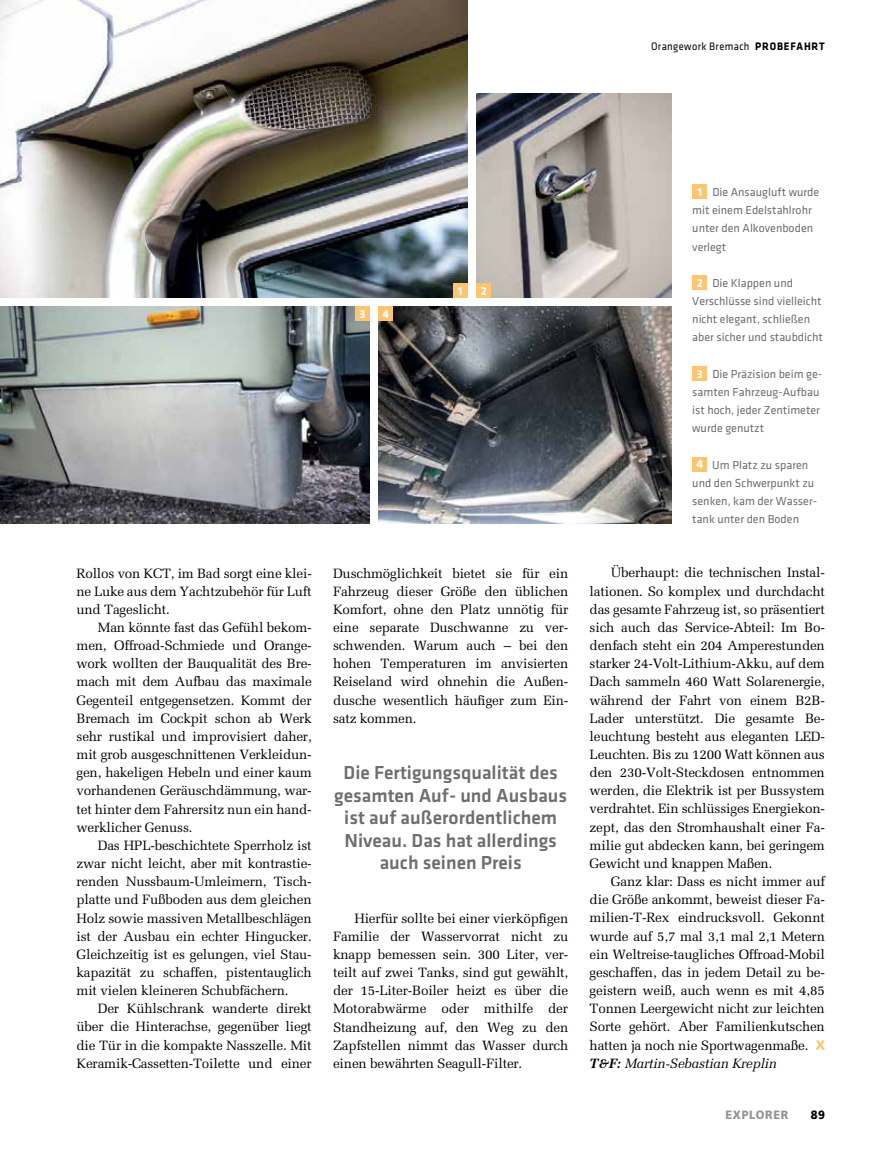
<style>
.page{position:relative;width:893px;height:1170px;background:#fff}
.page>*{position:absolute;margin:0;border:0;box-sizing:border-box;transform-origin:0 0}
.t1{font:19.5px/22.5px "Klavika Medium TF";color:#6d6e71;text-align:center}
.t2{font:13.5px/18.1px "Melior LT Std";letter-spacing:-.015em;color:#000;text-align:justify}
.t3{font:12px/18.1px "Klavika Regular TF";color:#6d6e71}
.t4{font:900 12px "Frutiger LT Com";letter-spacing:.06em;color:#939598;scale:.93 1}
.t5{font:700 12px "Klavika";color:#fff}
.t6{font:900 12px "Frutiger LT Com";color:#000;scale:.93 1}
.t7{font:11.25px "Klavika Regular TF";letter-spacing:.04em;color:#000;scale:.93 1}
.s1{font-family:"Klavika";font-weight:700}
.s2{font-family:"Klavika";font-weight:700;color:#fff}
.s3{font-weight:700;font-style:italic}
.s4{font-style:italic}
</style>
<div class="page">
<img style="left:476px;top:94px;width:195px;height:204px">
<img style="left:0;top:0;width:468px;height:298px">
<img style="left:1px;top:306px;width:369px;height:217px">
<img style="left:378px;top:306px;width:293px;height:217px">
<div style="left:692px;top:184px;width:15px;height:15px;background:#fec46f"></div>
<div style="left:692px;top:275px;width:15px;height:15px;background:#fec46f"></div>
<div style="left:692px;top:366px;width:15px;height:15px;background:#fec46f"></div>
<div style="left:692px;top:456px;width:15px;height:15px;background:#fec46f"></div>
<div style="left:453px;top:283px;width:15px;height:15px;background:#fec46f"></div>
<div style="left:355px;top:306px;width:15px;height:15px;background:#fec46f"></div>
<div style="left:378px;top:306px;width:15px;height:15px;background:#fec46f"></div>
<div style="left:476px;top:283px;width:15px;height:15px;background:#fec46f"></div>
<svg style="left:816px;top:1040px;width:9px;height:9px"></svg>
<p class="t7" style="left:651px;top:41px;width:188px">Orangework Bremach <span class="s1">PROBEFAHRT</span></p>
<p class="t7" style="left:752px;top:41px;width:79px">Rubrik <span class="s1">THEMA</span></p>
<p class="t5" style="left:360px;top:307px;width:7px">3</p>
<p class="t5" style="left:382px;top:307px;width:8px">4</p>
<p class="t5" style="left:458px;top:284px;width:6px">1</p>
<p class="t5" style="left:481px;top:284px;width:8px">2</p>
<p class="t2" style="left:77px;top:564px;width:237px">Rollos von KCT, im Bad sorgt eine klei&shy;ne Luke aus dem Yachtzubehör für Luft und Tageslicht.</p>
<p class="t2" style="left:77px;top:618px;width:237px;text-indent:21px">Man könnte fast das Gefühl bekom&shy;men, Offroad-Schmiede und Orange&shy;work wollten der Bauqualität des Bre&shy;mach mit dem Aufbau das maximale Gegenteil entgegensetzen. Kommt der Bremach im Cockpit schon ab Werk sehr rustikal und improvisiert daher, mit grob ausgeschnittenen Verkleidun&shy;gen, hakeligen Hebeln und einer kaum vorhandenen Geräuschdämmung, war&shy;tet hinter dem Fahrersitz nun ein hand&shy;werklicher Genuss.</p>
<p class="t2" style="left:77px;top:836px;width:237px;text-indent:21px">Das HPL-beschichtete Sperrholz ist zwar nicht leicht, aber mit kontrastie&shy;renden Nussbaum-Umleimern, Tisch&shy;platte und Fußboden aus dem gleichen Holz sowie massiven Metallbeschlägen ist der Ausbau ein echter Hingucker.<br>Gleichzeitig ist es gelungen, viel Stau&shy;kapazität zu schaffen, pistentauglich mit vielen kleineren Schubfächern.</p>
<p class="t2" style="left:77px;top:999px;width:237px;text-indent:21px">Der Kühlschrank wanderte direkt über die Hinterachse, gegenüber liegt die Tür in die kompakte Nasszelle. Mit Keramik-Cassetten-Toilette und einer</p>
<p class="t2" style="left:333px;top:564px;width:237px">Duschmöglichkeit bietet sie für ein Fahrzeug dieser Größe den üblichen Komfort, ohne den Platz unnötig für eine separate Duschwanne zu ver&shy;schwenden. Warum auch – bei den hohen Temperaturen im anvisierten Reiseland wird ohnehin die Außen&shy;dusche wesentlich häufiger zum Ein&shy;satz kommen.</p>
<h1 class="t1" style="left:334px;top:761px;width:235px">Die Fertigungsqualität des gesamten Auf- und Ausbaus ist auf außerordentlichem<br>Niveau. Das hat allerdings auch seinen Preis</h1>
<p class="t2" style="left:333px;top:908px;width:237px;text-indent:21px">Hierfür sollte bei einer vierköpfigen Familie der Wasservorrat nicht zu knapp bemessen sein. 300 Liter, ver&shy;teilt auf zwei Tanks, sind gut gewählt, der 15-Liter-Boiler heizt es über die Motorabwärme oder mithilfe der Standheizung auf, den Weg zu den Zapfstellen nimmt das Wasser durch einen bewährten Seagull-Filter.</p>
<p class="t3" style="left:692px;top:183px;width:128px;text-indent:5px"><span class="s2">1</span> Die Ansaugluft wurde mit einem Edelstahlrohr unter den Alkovenboden verlegt</p>
<p class="t3" style="left:692px;top:274px;width:132px;text-indent:4px"><span class="s2">2</span> Die Klappen und<br>Verschlüsse sind vielleicht nicht elegant, schließen aber sicher und staubdicht</p>
<p class="t3" style="left:692px;top:365px;width:131px;text-indent:5px"><span class="s2">3</span> Die Präzision beim ge&shy;samten Fahrzeug-Aufbau ist hoch, jeder Zentimeter wurde genutzt</p>
<p class="t3" style="left:692px;top:455px;width:126px;text-indent:4px"><span class="s2">4</span> Um Platz zu sparen und den Schwerpunkt zu senken, kam der Wasser&shy;tank unter den Boden</p>
<p class="t2" style="left:590px;top:563px;width:237px;text-indent:21px">Überhaupt: die technischen Instal&shy;lationen. So komplex und durchdacht das gesamte Fahrzeug ist, so präsentiert sich auch das Service-Abteil: Im Bo&shy;denfach steht ein 204 Amperestunden starker 24-Volt-Lithium-Akku, auf dem Dach sammeln 460 Watt Solarenergie, während der Fahrt von einem B2B-Lader unterstützt. Die gesamte Be&shy;leuchtung besteht aus eleganten LED-Leuchten. Bis zu 1200 Watt können aus den 230-Volt-Steckdosen entnommen werden, die Elektrik ist per Bussystem verdrahtet. Ein schlüssiges Energiekon&shy;zept, das den Stromhaushalt einer Fa&shy;milie gut abdecken kann, bei geringem Gewicht und knappen Maßen.</p>
<p class="t2" style="left:590px;top:872px;width:237px;text-align:left;text-indent:21px">Ganz klar: Dass es nicht immer auf die Größe ankommt, beweist dieser Fa&shy;milien-T-Rex eindrucksvoll. Gekonnt wurde auf 5,7 mal 3,1 mal 2,1 Metern ein Weltreise-taugliches Offroad-Mobil geschaffen, das in jedem Detail zu be&shy;geistern weiß, auch wenn es mit 4,85<br>Tonnen Leergewicht nicht zur leichten Sorte gehört. Aber Familienkutschen hatten ja noch nie Sportwagenmaße.<br><span class="s3">T&amp;F:</span> <span class="s4">Martin-Sebastian Kreplin</span></p>
<p class="t4" style="left:725px;top:1107px;width:69px">EXPLORER</p>
<p class="t6" style="left:811px;top:1107px;width:17px">89</p>
</div>
